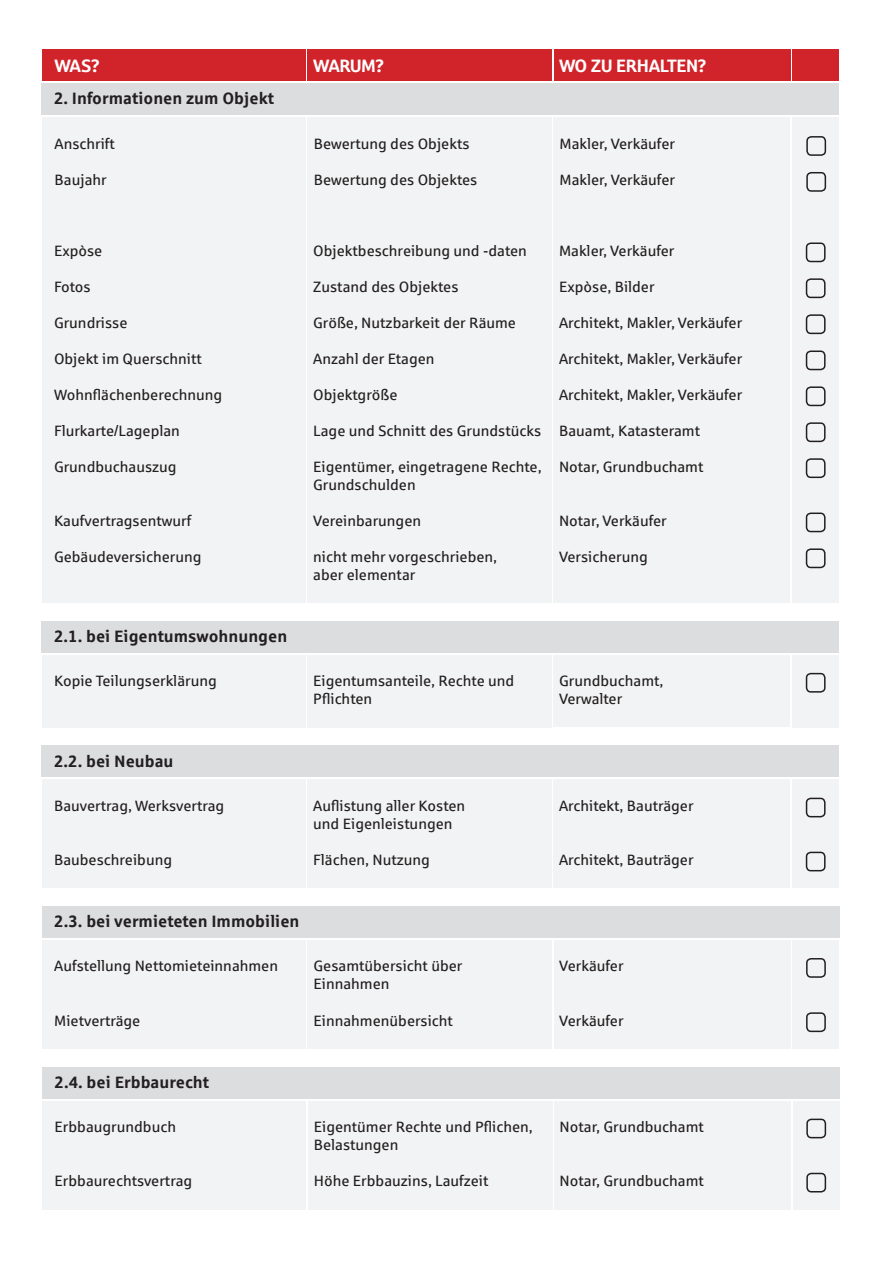
<style>
.page{position:relative;width:893px;height:1263px;background:#fff}
.page>*{position:absolute;margin:0;border:0;box-sizing:border-box;transform-origin:0 0}
.t1{font:18px "Sparkasse Head";color:#fff}
.t2{font:700 16.5px "Sparkasse Rg";color:#231f20}
.t3{font:15px/18px "Sparkasse Rg";color:#231f20}
</style>
<div class="page">
<div style="left:42px;top:117px;width:263px;height:486px;background:#f2f3f4"></div>
<div style="left:308px;top:117px;width:244px;height:486px;background:#f2f3f4"></div>
<div style="left:554px;top:117px;width:236px;height:486px;background:#f2f3f4"></div>
<div style="left:42px;top:49px;width:263px;height:32px;background:#d1232a"></div>
<div style="left:308px;top:49px;width:244px;height:32px;background:#d1232a"></div>
<div style="left:554px;top:49px;width:236px;height:32px;background:#d1232a"></div>
<div style="left:792px;top:49px;width:47px;height:32px;background:#d1232a"></div>
<div style="left:42px;top:83px;width:797px;height:32px;background:#dcdddf"></div>
<div style="left:792px;top:117px;width:47px;height:486px;background:#f2f3f4"></div>
<div style="left:806px;top:458px;width:19px;height:20px;border:2px solid #231f20;border-radius:4px"></div>
<div style="left:806px;top:512px;width:19px;height:20px;border:2px solid #231f20;border-radius:4px"></div>
<div style="left:806px;top:422px;width:19px;height:20px;border:2px solid #231f20;border-radius:4px"></div>
<div style="left:806px;top:350px;width:19px;height:20px;border:2px solid #231f20;border-radius:4px"></div>
<div style="left:806px;top:314px;width:19px;height:20px;border:2px solid #231f20;border-radius:4px"></div>
<div style="left:806px;top:278px;width:19px;height:20px;border:2px solid #231f20;border-radius:4px"></div>
<div style="left:806px;top:242px;width:19px;height:20px;border:2px solid #231f20;border-radius:4px"></div>
<div style="left:42px;top:655px;width:263px;height:72px;background:#f2f3f4"></div>
<div style="left:308px;top:655px;width:244px;height:72px;background:#f2f3f4"></div>
<div style="left:554px;top:655px;width:236px;height:72px;background:#f2f3f4"></div>
<div style="left:42px;top:621px;width:797px;height:32px;background:#dcdddf"></div>
<div style="left:792px;top:655px;width:47px;height:72px;background:#f2f3f4"></div>
<div style="left:806px;top:673px;width:19px;height:20px;border:2px solid #231f20;border-radius:4px"></div>
<div style="left:42px;top:780px;width:263px;height:108px;background:#f2f3f4"></div>
<div style="left:308px;top:780px;width:244px;height:108px;background:#f2f3f4"></div>
<div style="left:554px;top:780px;width:236px;height:108px;background:#f2f3f4"></div>
<div style="left:42px;top:745px;width:797px;height:32px;background:#dcdddf"></div>
<div style="left:792px;top:780px;width:47px;height:108px;background:#f2f3f4"></div>
<div style="left:806px;top:798px;width:19px;height:19px;border:2px solid #231f20;border-radius:4px"></div>
<div style="left:42px;top:940px;width:264px;height:108px;background:#f2f3f4"></div>
<div style="left:308px;top:940px;width:244px;height:108px;background:#f2f3f4"></div>
<div style="left:554px;top:940px;width:237px;height:108px;background:#f2f3f4"></div>
<div style="left:42px;top:906px;width:797px;height:32px;background:#dcdddf"></div>
<div style="left:793px;top:940px;width:46px;height:108px;background:#f2f3f4"></div>
<div style="left:806px;top:958px;width:20px;height:20px;border:2px solid #231f20;border-radius:4px"></div>
<div style="left:42px;top:1101px;width:264px;height:108px;background:#f2f3f4"></div>
<div style="left:308px;top:1101px;width:244px;height:108px;background:#f2f3f4"></div>
<div style="left:554px;top:1101px;width:237px;height:108px;background:#f2f3f4"></div>
<div style="left:42px;top:1067px;width:797px;height:31px;background:#dcdddf"></div>
<div style="left:793px;top:1101px;width:46px;height:108px;background:#f2f3f4"></div>
<div style="left:806px;top:1118px;width:20px;height:20px;border:2px solid #231f20;border-radius:4px"></div>
<div style="left:806px;top:386px;width:19px;height:20px;border:2px solid #231f20;border-radius:4px"></div>
<div style="left:806px;top:548px;width:19px;height:20px;border:2px solid #231f20;border-radius:4px"></div>
<div style="left:806px;top:852px;width:19px;height:19px;border:2px solid #231f20;border-radius:4px"></div>
<div style="left:806px;top:1012px;width:20px;height:20px;border:2px solid #231f20;border-radius:4px"></div>
<div style="left:806px;top:1173px;width:20px;height:19px;border:2px solid #231f20;border-radius:4px"></div>
<div style="left:806px;top:172px;width:20px;height:20px;border:2px solid #231f20;border-radius:4px"></div>
<div style="left:806px;top:136px;width:20px;height:20px;border:2px solid #231f20;border-radius:4px"></div>
<p class="t1" style="left:54px;top:54px;width:47px">WAS?</p>
<p class="t1" style="left:313px;top:54px;width:72px">WARUM?</p>
<p class="t1" style="left:559px;top:54px;width:149px">WO ZU ERHALTEN?</p>
<p class="t2" style="left:54px;top:88px;width:222px">2. Informationen zum Objekt</p>
<p class="t3" style="left:55px;top:135px;width:62px">Anschrift</p>
<p class="t3" style="left:55px;top:171px;width:54px">Baujahr</p>
<p class="t3" style="left:54px;top:241px;width:50px">Expòse</p>
<p class="t3" style="left:54px;top:277px;width:38px">Fotos</p>
<p class="t3" style="left:54px;top:313px;width:75px">Grundrisse</p>
<p class="t3" style="left:54px;top:349px;width:149px">Objekt im Querschnitt</p>
<p class="t3" style="left:54px;top:385px;width:170px">Wohnflächenberechnung</p>
<p class="t3" style="left:54px;top:421px;width:127px">Flurkarte/Lageplan</p>
<p class="t3" style="left:54px;top:457px;width:124px">Grundbuchauszug</p>
<p class="t3" style="left:54px;top:511px;width:139px">Kaufvertragsentwurf</p>
<p class="t3" style="left:54px;top:547px;width:149px">Gebäudeversicherung</p>
<p class="t2" style="left:54px;top:626px;width:235px">2.1. bei Eigentumswohnungen</p>
<p class="t3" style="left:314px;top:135px;width:157px">Bewertung des Objekts</p>
<p class="t3" style="left:314px;top:171px;width:165px">Bewertung des Objektes</p>
<p class="t3" style="left:560px;top:135px;width:117px">Makler, Verkäufer</p>
<p class="t3" style="left:560px;top:171px;width:117px">Makler, Verkäufer</p>
<p class="t3" style="left:313px;top:241px;width:215px">Objektbeschreibung und -daten</p>
<p class="t3" style="left:313px;top:277px;width:147px">Zustand des Objektes</p>
<p class="t3" style="left:313px;top:313px;width:204px">Größe, Nutzbarkeit der Räume</p>
<p class="t3" style="left:313px;top:349px;width:123px">Anzahl der Etagen</p>
<p class="t3" style="left:313px;top:385px;width:86px">Objektgröße</p>
<p class="t3" style="left:313px;top:421px;width:229px">Lage und Schnitt des Grundstücks</p>
<p class="t3" style="left:313px;top:457px;width:230px">Eigentümer, eingetragene Rechte,<br>Grundschulden</p>
<p class="t3" style="left:313px;top:511px;width:109px">Vereinbarungen</p>
<p class="t3" style="left:313px;top:547px;width:185px">nicht mehr vorgeschrieben, aber elementar</p>
<p class="t3" style="left:559px;top:241px;width:117px">Makler, Verkäufer</p>
<p class="t3" style="left:559px;top:277px;width:97px">Expòse, Bilder</p>
<p class="t3" style="left:559px;top:313px;width:185px">Architekt, Makler, Verkäufer</p>
<p class="t3" style="left:559px;top:349px;width:185px">Architekt, Makler, Verkäufer</p>
<p class="t3" style="left:559px;top:385px;width:185px">Architekt, Makler, Verkäufer</p>
<p class="t3" style="left:559px;top:421px;width:143px">Bauamt, Katasteramt</p>
<p class="t3" style="left:559px;top:457px;width:146px">Notar, Grundbuchamt</p>
<p class="t3" style="left:559px;top:511px;width:109px">Notar, Verkäufer</p>
<p class="t3" style="left:559px;top:547px;width:90px">Versicherung</p>
<p class="t3" style="left:54px;top:671px;width:164px">Kopie Teilungserklärung</p>
<p class="t3" style="left:313px;top:671px;width:203px">Eigentumsanteile, Rechte und<br>Pflichten</p>
<p class="t3" style="left:559px;top:671px;width:106px">Grundbuchamt,<br>Verwalter</p>
<p class="t2" style="left:54px;top:750px;width:121px">2.2. bei Neubau</p>
<p class="t3" style="left:54px;top:796px;width:172px">Bauvertrag, Werksvertrag</p>
<p class="t3" style="left:54px;top:850px;width:120px">Baubeschreibung</p>
<p class="t3" style="left:313px;top:796px;width:153px">Auflistung aller Kosten und Eigenleistungen</p>
<p class="t3" style="left:313px;top:850px;width:118px">Flächen, Nutzung</p>
<p class="t2" style="left:54px;top:911px;width:247px">2.3. bei vermieteten Immobilien</p>
<p class="t3" style="left:54px;top:957px;width:225px">Aufstellung Nettomieteinnahmen</p>
<p class="t3" style="left:54px;top:1011px;width:88px">Mietverträge</p>
<p class="t3" style="left:314px;top:957px;width:150px">Gesamtübersicht über<br>Einnahmen</p>
<p class="t3" style="left:314px;top:1011px;width:141px">Einnahmenübersicht</p>
<p class="t2" style="left:55px;top:1072px;width:156px">2.4. bei Erbbaurecht</p>
<p class="t3" style="left:55px;top:1117px;width:123px">Erbbaugrundbuch</p>
<p class="t3" style="left:55px;top:1171px;width:139px">Erbbaurechtsvertrag</p>
<p class="t3" style="left:314px;top:1117px;width:220px">Eigentümer Rechte und Pflichen,<br>Belastungen</p>
<p class="t3" style="left:314px;top:1171px;width:176px">Höhe Erbbauzins, Laufzeit</p>
<p class="t3" style="left:559px;top:796px;width:136px">Architekt, Bauträger</p>
<p class="t3" style="left:559px;top:850px;width:136px">Architekt, Bauträger</p>
<p class="t3" style="left:559px;top:957px;width:66px">Verkäufer</p>
<p class="t3" style="left:559px;top:1011px;width:66px">Verkäufer</p>
<p class="t3" style="left:560px;top:1117px;width:146px">Notar, Grundbuchamt</p>
<p class="t3" style="left:560px;top:1171px;width:146px">Notar, Grundbuchamt</p>
</div>
